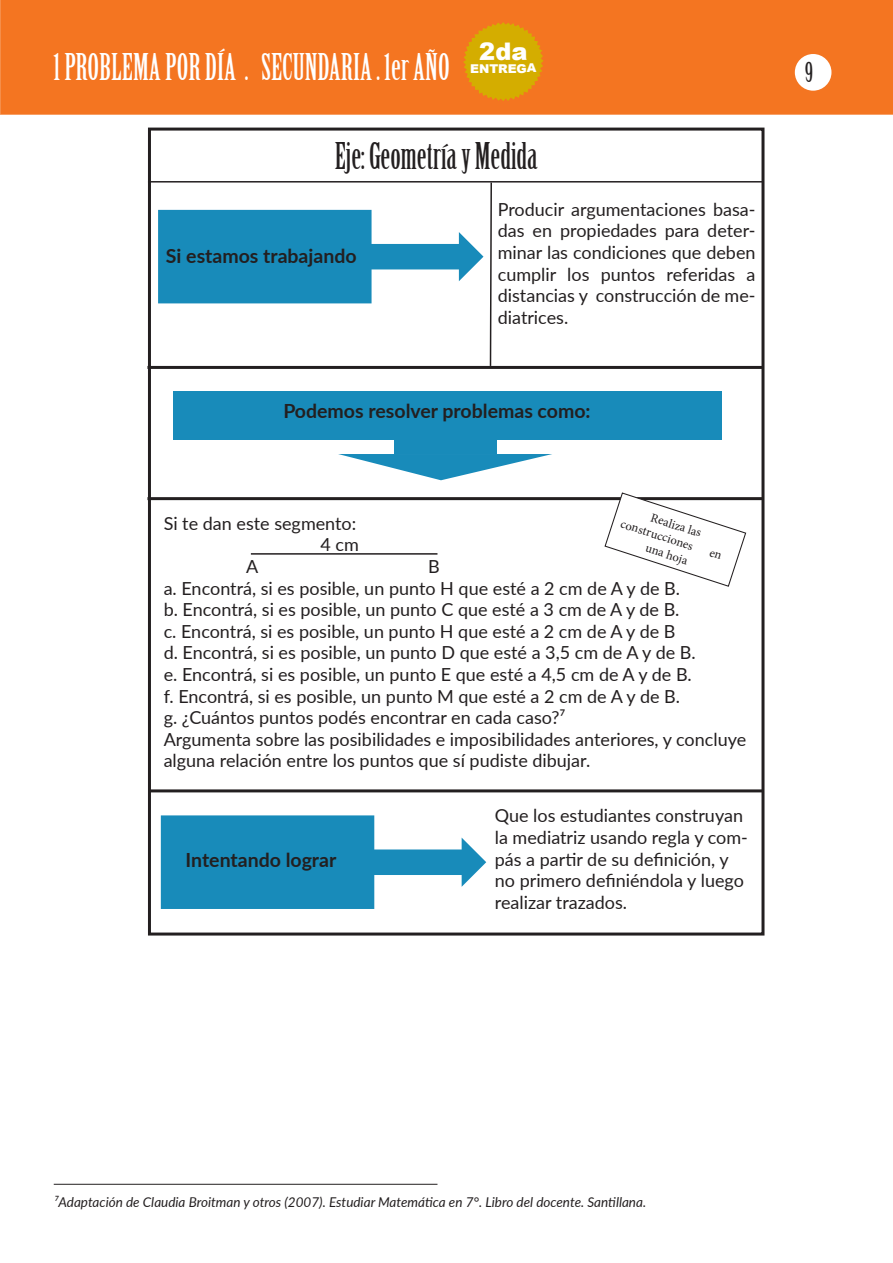
<style>
.page{position:relative;width:893px;height:1263px;background:#fff}
.page>*{position:absolute;margin:0;border:0;box-sizing:border-box;transform-origin:0 0}
.t1{font:36px "Birch Std";color:#fff}
.t2{font:36px "Birch Std";color:#231f20}
.t3{font:27px "Birch Std";color:#231f20}
.t4{font:700 19.5px "Lato";color:#231f20}
.t5{font:18px/21.6px "Lato";color:#231f20}
.t6{font:italic 13.5px "Lato";color:#231f20}
.t7{font:12.6px "Minion Pro";color:#231f20}
.t8{font:900 12.15px "Arial";letter-spacing:-.01em;color:#fff}
</style>
<div class="page">
<div style="left:1px;top:0;width:892px;height:115px;background:#f47521"></div>
<hr style="left:0;top:0;width:1px;height:115px;background:#f47521">
<div style="left:795px;top:54px;width:36px;height:37px;background:#fff;border-radius:50%"></div>
<svg style="left:158px;top:210px;width:325px;height:93px"></svg>
<div style="left:148px;top:128px;width:616px;height:807px;border:3px solid #231f20"></div>
<hr style="left:148px;top:181px;width:615px;height:2px;background:#231f20">
<svg style="left:489px;top:182px;width:4px;height:184px"></svg>
<div style="left:173px;top:391px;width:548px;height:48px;background:#188bba"></div>
<div style="left:394px;top:436px;width:102px;height:18px;background:#188bba"></div>
<svg style="left:338px;top:454px;width:214px;height:26px"></svg>
<hr style="left:147px;top:366px;width:615px;height:3px;background:#231f20">
<hr style="left:147px;top:497px;width:615px;height:3px;background:#231f20">
<svg style="left:160px;top:815px;width:326px;height:94px"></svg>
<hr style="left:149px;top:789px;width:615px;height:3px;background:#231f20">
<hr style="left:54px;top:1184px;width:383px;height:1px;background:#231f20">
<hr style="left:251px;top:553px;width:186px;height:2px;background:#231f20">
<svg style="left:463px;top:22px;width:81px;height:79px"></svg>
<svg style="left:604px;top:492px;width:143px;height:95px"></svg>
<h1 class="t1" style="left:53px;top:47px;width:398px">1 PROBLEMA POR DÍA . SECUNDARIA . 1er AÑO</h1>
<p class="t8" style="left:470px;top:60px;width:68px">ENTREGA</p>
<h2 class="t3" style="left:805px;top:57px;width:10px">9</h2>
<p class="t2" style="left:335px;top:136px;width:204px">Eje: Geometría y Medida</p>
<p class="t5" style="left:498px;top:198px;width:259px;text-align:justify">Producir argumentaciones basa&shy;das en propiedades para deter&shy;minar las condiciones que deben cumplir los puntos referidas a distancias y construcción de me&shy;diatrices.</p>
<p class="t4" style="left:166px;top:241px;width:192px">Si estamos trabajando</p>
<p class="t4" style="left:283px;top:397px;width:309px">Podemos resolver problemas como:</p>
<p class="t7" style="left:654px;top:509px;width:54px;rotate:18deg">Realiza las</p>
<p class="t5" style="left:164px;top:512px;width:194px">Si te dan este segmento:</p>
<p class="t5" style="left:320px;top:533px;width:40px">4 cm</p>
<p class="t5" style="left:246px;top:555px;width:14px">A</p>
<p class="t5" style="left:428px;top:555px;width:13px">B</p>
<p class="t5" style="left:164px;top:576px;width:518px">a. Encontrá, si es posible, un punto H que esté a 2 cm de A y de B.</p>
<p class="t5" style="left:164px;top:598px;width:517px">b. Encontrá, si es posible, un punto C que esté a 3 cm de A y de B.</p>
<p class="t5" style="left:164px;top:620px;width:513px">c. Encontrá, si es posible, un punto H que esté a 2 cm de A y de B</p>
<p class="t5" style="left:164px;top:641px;width:534px">d. Encontrá, si es posible, un punto D que esté a 3,5 cm de A y de B.</p>
<p class="t5" style="left:164px;top:663px;width:530px">e. Encontrá, si es posible, un punto E que esté a 4,5 cm de A y de B.</p>
<p class="t5" style="left:164px;top:684px;width:518px">f. Encontrá, si es posible, un punto M que esté a 2 cm de A y de B.</p>
<p class="t5" style="left:164px;top:706px;width:403px">g. ¿Cuántos puntos podés encontrar en cada caso?⁷</p>
<p class="t5" style="left:164px;top:728px;width:584px">Argumenta sobre las posibilidades e imposibilidades anteriores, y concluye alguna relación entre los puntos que sí pudiste dibujar.</p>
<p class="t7" style="left:624px;top:515px;width:77px;rotate:18deg">construcciones</p>
<p class="t7" style="left:649px;top:539px;width:45px;rotate:18deg">una hoja</p>
<p class="t4" style="left:186px;top:846px;width:152px">Intentando lograr</p>
<p class="t5" style="left:495px;top:804px;width:255px">Que los estudiantes construyan la mediatriz usando regla y com&shy;pás a partir de su definición, y no primero definiéndola y luego realizar trazados.</p>
<p class="t6" style="left:54px;top:1192px;width:594px">⁷Adaptación de Claudia Broitman y otros (2007). Estudiar Matemática en 7°. Libro del docente. Santillana.</p>
</div>
